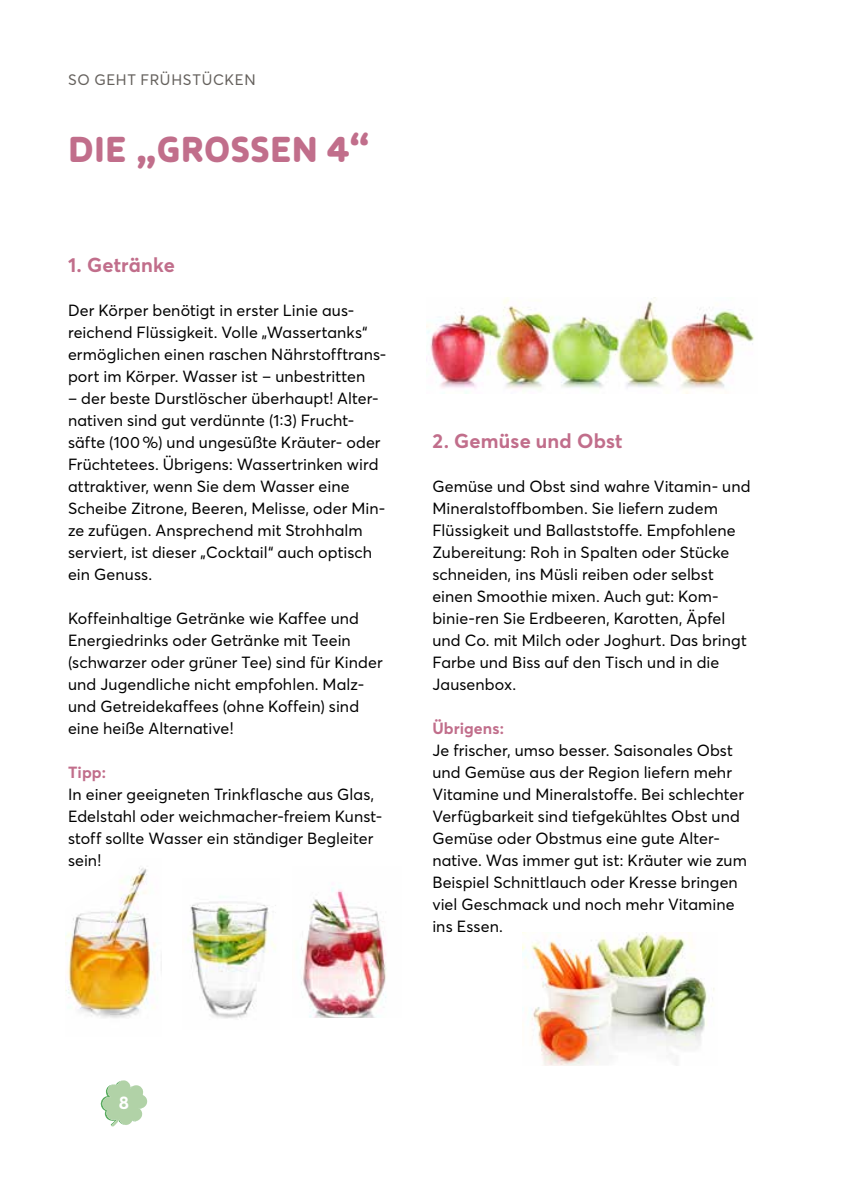
<style>
.page{position:relative;width:842px;height:1191px;background:#fff}
.page>*{position:absolute;margin:0;border:0;box-sizing:border-box;transform-origin:0 0}
.t1{font:900 36px "Apoka";letter-spacing:.005em;color:#c16e8b}
.t2{font:700 20px "Averta";letter-spacing:.01em;color:#c16e8b}
.t3{font:700 18px "Averta";color:#fff}
.t4{font:16px/22px "Averta";letter-spacing:.005em;color:#000}
.t5{font:700 16px "Averta";letter-spacing:.005em;color:#c16e8b}
.t6{font:15px "Averta";letter-spacing:.045em;color:#65615d}
</style>
<div class="page">
<img style="left:427px;top:298px;width:327px;height:95px">
<img style="left:65px;top:867px;width:97px;height:151px">
<img style="left:302px;top:888px;width:84px;height:129px">
<img style="left:187px;top:896px;width:89px;height:123px">
<img style="left:523px;top:932px;width:192px;height:133px">
<svg style="left:101px;top:1080px;width:46px;height:46px"></svg>
<p class="t6" style="left:68px;top:69px;width:189px">SO GEHT FRÜHSTÜCKEN</p>
<h1 class="t1" style="left:68px;top:126px;width:304px">DIE „GROSSEN 4“</h1>
<p class="t2" style="left:68px;top:251px;width:108px">1. Getränke</p>
<p class="t4" style="left:68px;top:299px;width:320px">Der Körper benötigt in erster Linie aus&shy;reichend Flüssigkeit. Volle „Wassertanks“ ermöglichen einen raschen Nährstofftrans&shy;port im Körper. Wasser ist – unbestritten</p>
<p class="t4" style="left:68px;top:387px;width:319px">– der beste Durstlöscher überhaupt! Alter&shy;nativen sind gut verdünnte (1:3) Frucht&shy;säfte (100%) und ungesüßte Kräuter- oder Früchtetees. Übrigens: Wassertrinken wird attraktiver, wenn Sie dem Wasser eine Scheibe Zitrone, Beeren, Melisse, oder Min&shy;ze zufügen. Ansprechend mit Strohhalm serviert, ist dieser „Cocktail“ auch optisch ein Genuss.</p>
<p class="t4" style="left:68px;top:607px;width:316px">Koffeinhaltige Getränke wie Kaffee und Energiedrinks oder Getränke mit Teein (schwarzer oder grüner Tee) sind für Kinder und Jugendliche nicht empfohlen. Malz&shy;und Getreidekaffees (ohne Koffein) sind eine heiße Alternative!</p>
<p class="t5" style="left:68px;top:761px;width:40px">Tipp:</p>
<p class="t4" style="left:68px;top:783px;width:316px">In einer geeigneten Trinkflasche aus Glas, Edelstahl oder weichmacher-freiem Kunst&shy;stoff sollte Wasser ein ständiger Begleiter sein!</p>
<p class="t2" style="left:432px;top:427px;width:192px">2. Gemüse und Obst</p>
<p class="t4" style="left:432px;top:475px;width:320px">Gemüse und Obst sind wahre Vitamin- und Mineralstoffbomben. Sie liefern zudem Flüssigkeit und Ballaststoffe. Empfohlene Zubereitung: Roh in Spalten oder Stücke schneiden, ins Müsli reiben oder selbst einen Smoothie mixen. Auch gut: Kom&shy;binie-ren Sie Erdbeeren, Karotten, Äpfel und Co. mit Milch oder Joghurt. Das bringt Farbe und Biss auf den Tisch und in die Jausenbox.</p>
<p class="t5" style="left:432px;top:717px;width:73px">Übrigens:</p>
<p class="t4" style="left:432px;top:739px;width:316px">Je frischer, umso besser. Saisonales Obst und Gemüse aus der Region liefern mehr Vitamine und Mineralstoffe. Bei schlechter Verfügbarkeit sind tiefgekühltes Obst und Gemüse oder Obstmus eine gute Alter&shy;native. Was immer gut ist: Kräuter wie zum Beispiel Schnittlauch oder Kresse bringen viel Geschmack und noch mehr Vitamine ins Essen.</p>
<p class="t3" style="left:119px;top:1089px;width:12px">8</p>
</div>
